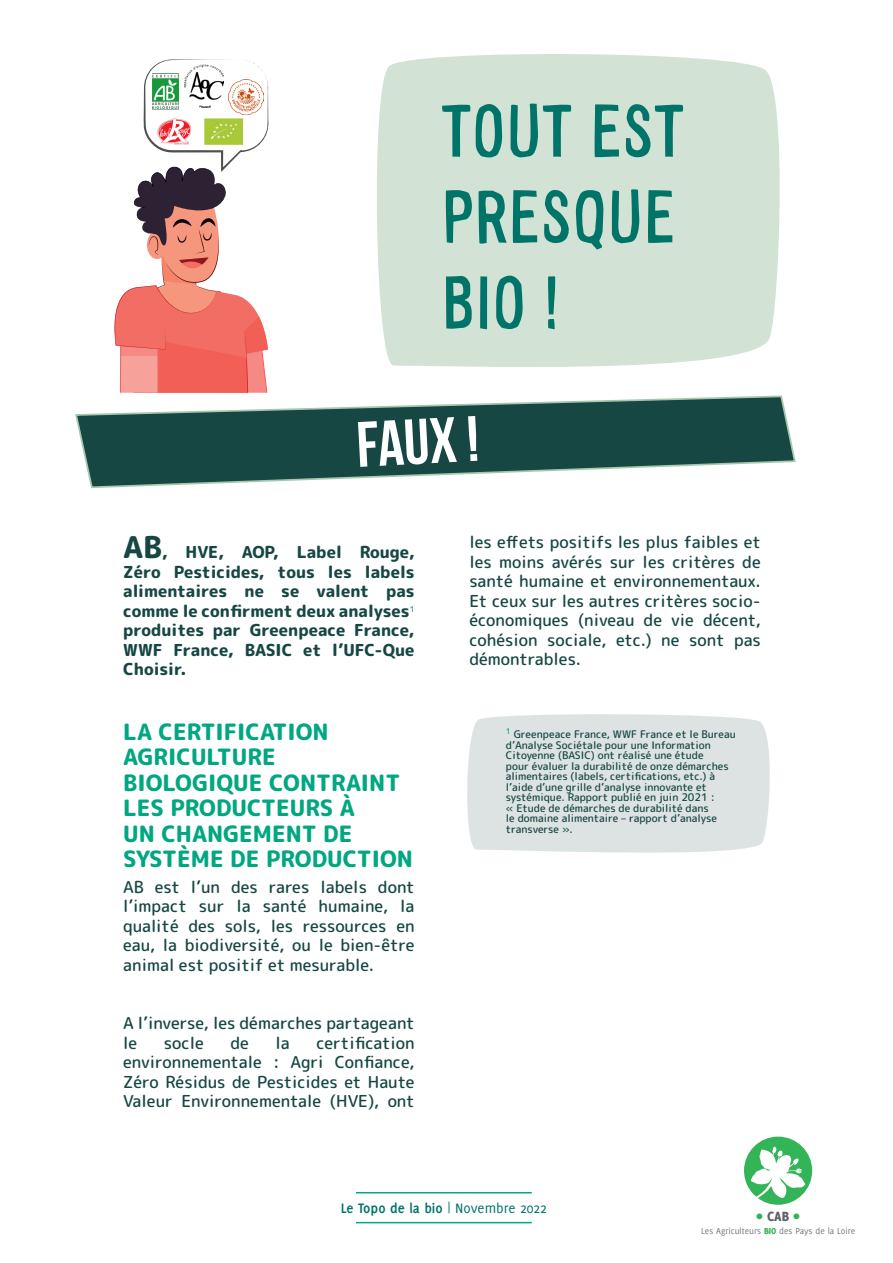
<style>
.page{position:relative;width:893px;height:1263px;background:#fff}
.page>*{position:absolute;margin:0;border:0;box-sizing:border-box;transform-origin:0 0}
.t1{font:69px/85.8px "Alsina Ultrajada";color:#01746a}
.t2{font:64.05px "Bebas Neue";color:#fff}
.t3{font:800 22.5px/25.5px "Rounded Mplus 1 c";color:#00a781}
.t4{font:500 16.5px/19.5px "Rounded Mplus 1 c";color:#164743;text-align:justify}
.t5{font:800 16.5px/19.5px "Rounded Mplus 1 c";color:#164743;text-align:justify}
.t6{font:700 15px "Delicious";color:#01746a}
.t7{font:800 14.7px "Delicious";color:#5d6467}
.t8{font:500 10.5px/10.5px "Rounded Mplus 1 c";color:#164743}
.t9{font:9.45px "Delicious";color:#737a7e}
.s1{font-size:30px}
.s2{font-weight:400}
.s3{color:#32b457}
.s4{font-weight:800;color:#32b457}
</style>
<div class="page">
<hr style="left:356px;top:1192px;width:176px;height:1px;background:#00a781">
<hr style="left:356px;top:1222px;width:176px;height:1px;background:#00a781">
<svg style="left:744px;top:1136px;width:68px;height:69px"></svg>
<svg style="left:377px;top:54px;width:403px;height:313px;background:#d5e5d9"></svg>
<div style="left:467px;top:714px;width:303px;height:139px;background:#dce3e2"></div>
<svg style="left:114px;top:59px;width:155px;height:334px"></svg>
<img style="left:153px;top:74px;width:25px;height:36px">
<img style="left:185px;top:64px;width:38px;height:44px">
<img style="left:204px;top:119px;width:38px;height:25px">
<img style="left:228px;top:80px;width:35px;height:35px">
<img style="left:158px;top:117px;width:33px;height:28px">
<svg style="left:75px;top:395px;width:721px;height:94px"></svg>
<p class="t1" style="left:441px;top:87px;width:245px">TOUT EST<br>PRESQUE<br>BIO !</p>
<p class="t2" style="left:355px;top:410px;width:124px;rotate:-3deg">faux !</p>
<p class="t5" style="left:123px;top:543px;width:293px"><span class="s1">AB</span>, HVE, AOP, Label Rouge, Zéro Pesticides, tous les labels alimentaires ne se valent pas comme le confirment deux analyses<sup>1 </sup>produites par Greenpeace France, WWF France, BASIC et l’UFC-Que Choisir.</p>
<p class="t3" style="left:123px;top:719px;width:291px">LA CERTIFICATION<br>AGRICULTURE<br>BIOLOGIQUE CONTRAINT<br>LES PRODUCTEURS À<br>UN CHANGEMENT DE<br>SYSTÈME DE PRODUCTION</p>
<p class="t4" style="left:123px;top:877px;width:293px">AB est l’un des rares labels dont l’impact sur la santé humaine, la qualité des sols, les ressources en eau, la biodiversité, ou le bien-être animal est positif et mesurable.</p>
<p class="t4" style="left:123px;top:1013px;width:293px">A l’inverse, les démarches partageant le</p>
<p class="t4" style="left:123px;top:1033px;width:293px;text-indent:193px">certification environnementale : Agri Confiance, Zéro Résidus de Pesticides et Haute Valeur Environnementale (HVE), ont</p>
<p class="t4" style="left:164px;top:1033px;width:42px">socle</p>
<p class="t4" style="left:230px;top:1033px;width:20px">de</p>
<p class="t4" style="left:275px;top:1033px;width:16px">la</p>
<p class="t4" style="left:469px;top:532px;width:293px">les effets positifs les plus faibles et les moins avérés sur les critères de santé humaine et environnementaux.<br>Et ceux sur les autres critères socio&shy;économiques (niveau de vie décent, cohésion sociale, etc.) ne sont pas démontrables.</p>
<p class="t8" style="left:506px;top:729px;width:231px"><sup>1</sup> Greenpeace France, WWF France et le Bureau d’Analyse Sociétale pour une Information Citoyenne (BASIC) ont réalisé une étude<br>pour évaluer la durabilité de onze démarches alimentaires (labels, certifications, etc.) à l’aide d’une grille d’analyse innovante et systémique. Rapport publié en juin 2021 :<br>« Etude de démarches de durabilité dans<br>le domaine alimentaire – rapport d’analyse transverse ».</p>
<p class="t6" style="left:341px;top:1199px;width:208px">Le Topo de la bio <span class="s2">| Novembre 2022</span></p>
<p class="t7" style="left:756px;top:1208px;width:45px"><span class="s3">•</span> CAB <span class="s3">•</span></p>
<p class="t9" style="left:701px;top:1226px;width:155px">Les Agriculteurs <span class="s4">BIO</span> des Pays de la Loire</p>
</div>
